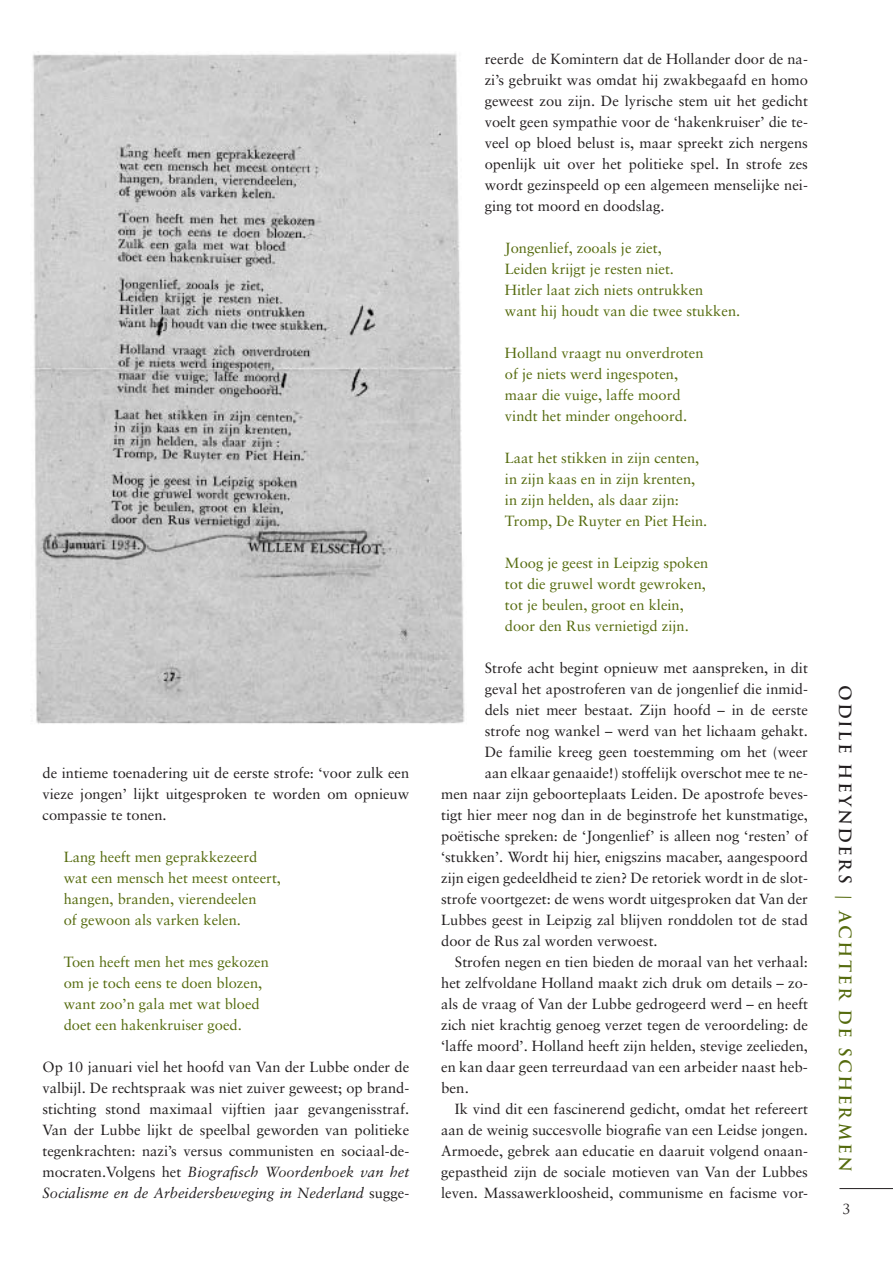
<style>
.page{position:relative;width:893px;height:1263px;background:#fff}
.page>*{position:absolute;margin:0;border:0;box-sizing:border-box;transform-origin:0 0}
.t1{font:700 16.5px "Trajan Pro";color:#556b0e}
.t2{font:14.7px/21px "Sabon LT";color:#231f20;text-align:justify}
.t3{font:14.7px/21px "Sabon LT";color:#556b0e}
.s1{font-style:italic}
.s2{color:#231f20}
</style>
<div class="page">
<img style="left:32px;top:53px;width:433px;height:671px">
<hr style="left:839px;top:1188px;width:54px;height:1px;background:#231f20">
<p class="t2" style="left:43px;top:762px;width:368px">de intieme toenadering uit de eerste strofe: ‘voor zulk een vieze jongen’ lijkt uitgesproken te worden om opnieuw compassie te tonen.</p>
<p class="t3" style="left:64px;top:846px;width:219px">Lang heeft men geprakkezeerd wat een mensch het meest onteert, hangen, branden, vierendeelen<br>of gewoon als varken kelen.</p>
<p class="t3" style="left:64px;top:951px;width:207px">Toen heeft men het mes gekozen om je toch eens te doen blozen, want zoo’n gala met wat bloed doet een hakenkruiser goed.</p>
<p class="t2" style="left:43px;top:1056px;width:368px">Op 10 januari viel het hoofd van Van der Lubbe onder de valbijl. De rechtspraak was niet zuiver geweest; op brand&shy;stichting stond maximaal vijftien jaar gevangenisstraf.<br>Van der Lubbe lijkt de speelbal geworden van politieke tegenkrachten: nazi’s versus communisten en sociaal-de&shy;mocraten.Volgens het <span class="s1">Biografisch Woordenboek van het Socialisme en de Arbeidersbeweging in Nederland</span> sugge-</p>
<p class="t2" style="left:485px;top:48px;width:325px">reerde de Komintern dat de Hollander door de na&shy;zi’s gebruikt was omdat hij zwakbegaafd en homo geweest zou zijn. De lyrische stem uit het gedicht voelt geen sympathie voor de ‘hakenkruiser’ die te&shy;veel op bloed belust is, maar spreekt zich nergens openlijk uit over het politieke spel. In strofe zes wordt gezinspeeld op een algemeen menselijke nei&shy;ging tot moord en doodslag.</p>
<p class="t3" style="left:505px;top:237px;width:237px">Jongenlief, zooals je ziet,<br>Leiden krijgt je resten niet.<br>Hitler laat zich niets ontrukken<br>want hij houdt van die twee stukken.</p>
<p class="t3" style="left:505px;top:342px;width:200px">Holland vraagt nu onverdroten of je niets werd ingespoten, maar die vuige, laffe moord vindt het minder ongehoord.</p>
<p class="t3" style="left:505px;top:447px;width:204px">Laat het stikken in zijn centen, in zijn kaas en in zijn krenten, in zijn helden, als daar zijn:<br>Tromp, De Ruyter en Piet Hein.</p>
<p class="t3" style="left:505px;top:552px;width:205px">Moog je geest in Leipzig spoken tot die gruwel wordt gewroken, tot je beulen, groot en klein, door den Rus vernietigd zijn.</p>
<p class="t2" style="left:485px;top:657px;width:325px">Strofe acht begint opnieuw met aanspreken, in dit</p>
<p class="t2" style="left:485px;top:678px;width:325px">geval het apostroferen van de jongenlief die inmid-</p>
<p class="t2" style="left:485px;top:699px;width:325px">dels niet meer bestaat. Zijn hoofd – in de eerste</p>
<p class="t2" style="left:485px;top:720px;width:325px">strofe nog wankel – werd van het lichaam gehakt.</p>
<p class="t2" style="left:485px;top:741px;width:325px">De familie kreeg geen toestemming om het (weer</p>
<p class="t2" style="left:485px;top:762px;width:325px">aan elkaar genaaide!) stoffelijk overschot mee te ne-</p>
<p class="t2" style="left:441px;top:783px;width:368px">men naar zijn geboorteplaats Leiden. De apostrofe beves-</p>
<p class="t2" style="left:441px;top:804px;width:368px">tigt hier meer nog dan in de beginstrofe het kunstmatige,</p>
<p class="t2" style="left:441px;top:825px;width:368px">poëtische spreken: de ‘Jongenlief’ is alleen nog ‘resten’ of</p>
<p class="t2" style="left:441px;top:846px;width:368px">‘stukken’. Wordt hij hier, enigszins macaber, aangespoord</p>
<p class="t2" style="left:441px;top:867px;width:368px">zijn eigen gedeeldheid te zien? De retoriek wordt in de slot-</p>
<p class="t2" style="left:441px;top:888px;width:368px">strofe voortgezet: de wens wordt uitgesproken dat Van der</p>
<p class="t2" style="left:441px;top:909px;width:368px">Lubbes geest in Leipzig zal blijven ronddolen tot de stad</p>
<p class="t2" style="left:441px;top:930px;width:218px">door de Rus zal worden verwoest.</p>
<p class="t2" style="left:455px;top:951px;width:354px">Strofen negen en tien bieden de moraal van het verhaal:</p>
<p class="t2" style="left:441px;top:972px;width:368px">het zelfvoldane Holland maakt zich druk om details – zo-</p>
<p class="t2" style="left:441px;top:993px;width:368px">als de vraag of Van der Lubbe gedrogeerd werd – en heeft</p>
<p class="t2" style="left:441px;top:1014px;width:368px">zich niet krachtig genoeg verzet tegen de veroordeling: de</p>
<p class="t2" style="left:441px;top:1035px;width:368px">‘laffe moord’. Holland heeft zijn helden, stevige zeelieden,</p>
<p class="t2" style="left:441px;top:1056px;width:368px">en kan daar geen terreurdaad van een arbeider naast heb-</p>
<p class="t2" style="left:441px;top:1077px;width:29px">ben.</p>
<p class="t2" style="left:455px;top:1098px;width:354px">Ik vind dit een fascinerend gedicht, omdat het refereert</p>
<p class="t2" style="left:441px;top:1119px;width:368px">aan de weinig succesvolle biografie van een Leidse jongen.</p>
<p class="t2" style="left:441px;top:1140px;width:368px">Armoede, gebrek aan educatie en daaruit volgend onaan-</p>
<p class="t2" style="left:441px;top:1161px;width:368px">gepastheid zijn de sociale motieven van Van der Lubbes</p>
<p class="t2" style="left:441px;top:1182px;width:368px">leven. Massawerkloosheid, communisme en facisme vor-</p>
<p class="t1" style="left:855px;top:685px;width:489px;rotate:90deg"><span class="s2">Odile Heynders</span> | ACHTER DE SCHERMEN</p>
</div>
